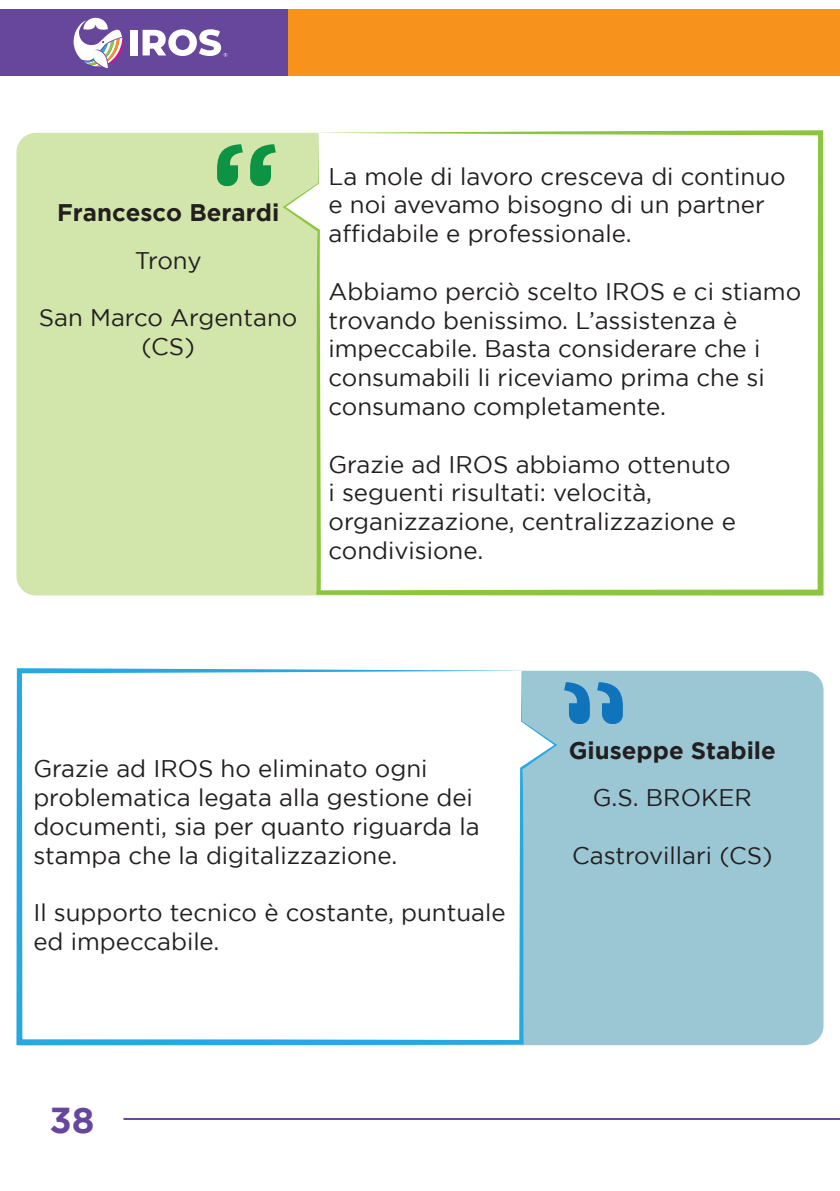
<style>
.page{position:relative;width:840px;height:1191px;background:#fff}
.page>*{position:absolute;margin:0;border:0;box-sizing:border-box;transform-origin:0 0}
.t1{font:700 36px "Gotham";color:#67479c}
.t2{font:24px/28.8px "Gotham";color:#231f20}
.t3{font:700 24px "Gotham";color:#231f20}
</style>
<div class="page">
<hr style="left:123px;top:1118px;width:716px;height:2px;background:#67479c">
<div style="left:287px;top:10px;width:552px;height:66px;background:#f7931d"></div>
<div style="left:0;top:10px;width:287px;height:66px;background:#67479c"></div>
<svg style="left:74px;top:18px;width:49px;height:50px"></svg>
<div style="left:130px;top:30px;width:7px;height:25px;background:#fff"></div>
<svg style="left:142px;top:29px;width:85px;height:28px"></svg>
<div style="left:16px;top:133px;width:266px;height:462px;background:#d2e5aa"></div>
<svg style="left:282px;top:130px;width:541px;height:465px"></svg>
<svg style="left:217px;top:144px;width:59px;height:42px;background:#63b670"></svg>
<div style="left:557px;top:671px;width:266px;height:374px;background:#9bc7d5"></div>
<svg style="left:16px;top:668px;width:541px;height:377px"></svg>
<svg style="left:564px;top:682px;width:58px;height:42px;background:#4c98c6"></svg>
<p class="t3" style="left:57px;top:199px;width:223px">Francesco Berardi</p>
<p class="t2" style="left:135px;top:245px;width:68px">Trony</p>
<p class="t2" style="left:39px;top:303px;width:260px;text-align:center">San Marco Argentano (CS)</p>
<p class="t2" style="left:328px;top:161px;width:458px">La mole di lavoro cresceva di continuo e noi avevamo bisogno di un partner affidabile e professionale.</p>
<p class="t2" style="left:328px;top:276px;width:474px">Abbiamo perciò scelto IROS e ci stiamo trovando benissimo. L’assistenza è impeccabile. Basta considerare che i consumabili li riceviamo prima che si consumano completamente.</p>
<p class="t2" style="left:328px;top:449px;width:409px">Grazie ad IROS abbiamo ottenuto i seguenti risultati: velocità, organizzazione, centralizzazione e condivisione.</p>
<p class="t2" style="left:33px;top:754px;width:447px">Grazie ad IROS ho eliminato ogni problematica legata alla gestione dei documenti, sia per quanto riguarda la stampa che la digitalizzazione.</p>
<p class="t2" style="left:33px;top:898px;width:473px">Il supporto tecnico è costante, puntuale ed impeccabile.</p>
<h1 class="t1" style="left:49px;top:1099px;width:47px">38</h1>
<p class="t3" style="left:568px;top:736px;width:209px">Giuseppe Stabile</p>
<p class="t2" style="left:592px;top:783px;width:160px">G.S. BROKER</p>
<p class="t2" style="left:571px;top:840px;width:202px">Castrovillari (CS)</p>
</div>
